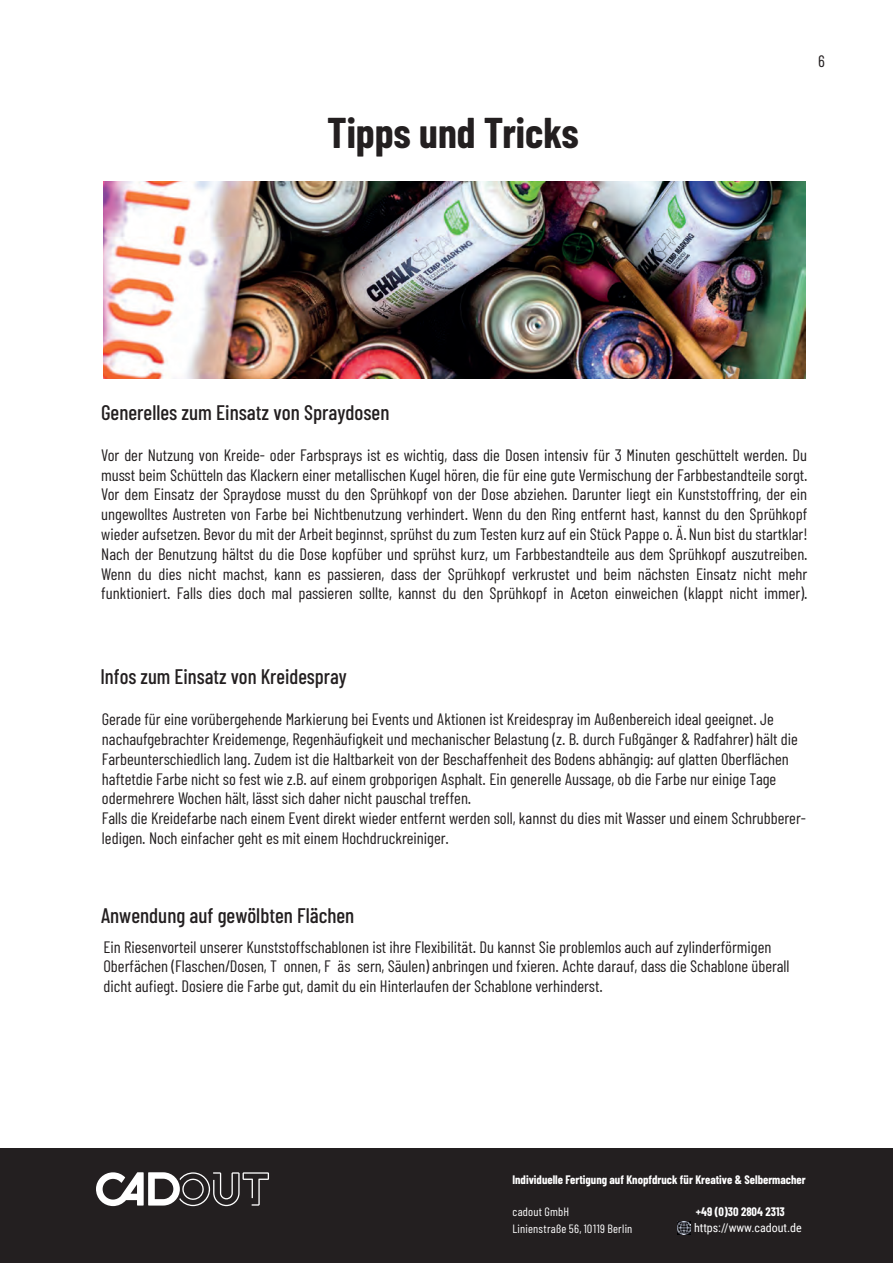
<style>
.page{position:relative;width:893px;height:1263px;background:#fff}
.page>*{position:absolute;margin:0;border:0;box-sizing:border-box;transform-origin:0 0}
.t1{font:700 42px "Barlow Condensed";color:#231f20}
.t2{font:500 21px "Barlow Condensed";color:#231f20}
.t3{font:16.5px/19.8px "Barlow Condensed";color:#231f20}
.t4{font:700 12px "Barlow Condensed";color:#fff}
.t5{font:12px/17px "Barlow Condensed";letter-spacing:.02em;color:#fff}
.t6{font:12px "Roboto Condensed";color:#fff}
</style>
<div class="page">
<div style="left:0;top:1149px;width:893px;height:114px;background:#231f20"></div>
<svg style="left:96px;top:1172px;width:173px;height:34px"></svg>
<svg style="left:677px;top:1221px;width:13px;height:13px"></svg>
<img style="left:103px;top:181px;width:702px;height:198px">
<h1 class="t1" style="left:327px;top:116px;width:253px">Tipps und Tricks</h1>
<p class="t3" style="left:818px;top:52px;width:8px">6</p>
<p class="t2" style="left:101px;top:405px;width:290px">Generelles zum Einsatz von Spraydosen</p>
<p class="t3" style="left:101px;top:446px;width:708px;text-align:justify">Vor der Nutzung von Kreide- oder Farbsprays ist es wichtig, dass die Dosen intensiv f¸r 3 Minuten gesch¸ttelt werden. Du musst beim Sch¸tteln das Klackern einer metallischen Kugel hˆren, die f¸r eine gute Vermischung der Farbbestandteile sorgt.<br>Vor dem Einsatz der Spraydose musst du den Spr¸hkopf von der Dose abziehen. Darunter liegt ein Kunststoffring, der ein ungewolltes Austreten von Farbe bei Nichtbenutzung verhindert. Wenn du den Ring entfernt hast, kannst du den Spr¸hkopf wieder aufsetzen. Bevor du mit der Arbeit beginnst, spr¸hst du zum Testen kurz auf ein St¸ck Pappe o. ƒ. Nun bist du startklar!<br>Nach der Benutzung h‰ltst du die Dose kopf¸ber und spr¸hst kurz, um Farbbestandteile aus dem Spr¸hkopf auszutreiben.<br>Wenn du dies nicht machst, kann es passieren, dass der Spr¸hkopf verkrustet und beim n‰chsten Einsatz nicht mehr funktioniert. Falls dies doch mal passieren sollte, kannst du den Spr¸hkopf in Aceton einweichen (klappt nicht immer).</p>
<p class="t2" style="left:100px;top:669px;width:248px">Infos zum Einsatz von Kreidespray</p>
<p class="t3" style="left:102px;top:711px;width:705px">Gerade f¸r eine vor¸bergehende Markierung bei Events und Aktionen ist Kreidespray im Auflenbereich ideal geeignet. Je nachaufgebrachter Kreidemenge, Regenhäu昀椀gkeit und mechanischer Belastung (z. B. durch Fußgänger &amp; Radfahrer) hält die Farbeunterschiedlich lang. Zudem ist die Haltbarkeit von der Beschaffenheit des Bodens abhängig: auf glatten Ober昀氀ächen haftetdie Farbe nicht so fest wie z.B. auf einem grobporigen Asphalt. Ein generelle Aussage, ob die Farbe nur einige Tage odermehrere Wochen h‰lt, l‰sst sich daher nicht pauschal treffen.<br>Falls die Kreidefarbe nach einem Event direkt wieder entfernt werden soll, kannst du dies mit Wasser und einem Schrubberer&shy;ledigen. Noch einfacher geht es mit einem Hochdruckreiniger.</p>
<p class="t2" style="left:101px;top:908px;width:255px">Anwendung auf gewˆlbten Fl‰chen</p>
<p class="t3" style="left:103px;top:938px;width:688px">Ein Riesenvorteil unserer Kunststoffschablonen ist ihre Flexibilit‰t. Du kannst Sie problemlos auch auf zylinderfˆrmigen<br>Oberf‰chen (Flaschen/Dosen, T onnen, F ‰s sern, S‰ulen) anbringen und fxieren. Achte darauf, dass die Schablone ¸berall dicht au昀椀egt. Dosiere die Farbe gut, damit du ein Hinterlaufen der Schablone verhinderst.</p>
<p class="t4" style="left:512px;top:1175px;width:295px">Individuelle Fertigung auf Knopfdruck f¸r Kreative &amp; Selbermacher</p>
<p class="t4" style="left:696px;top:1207px;width:90px">+49 (0)30 2804 2313</p>
<p class="t6" style="left:694px;top:1223px;width:109px">https://www.cadout.de</p>
<p class="t5" style="left:512px;top:1204px;width:121px">cadout GmbH<br>Linienstrafle 56, 10119 Berlin</p>
</div>
